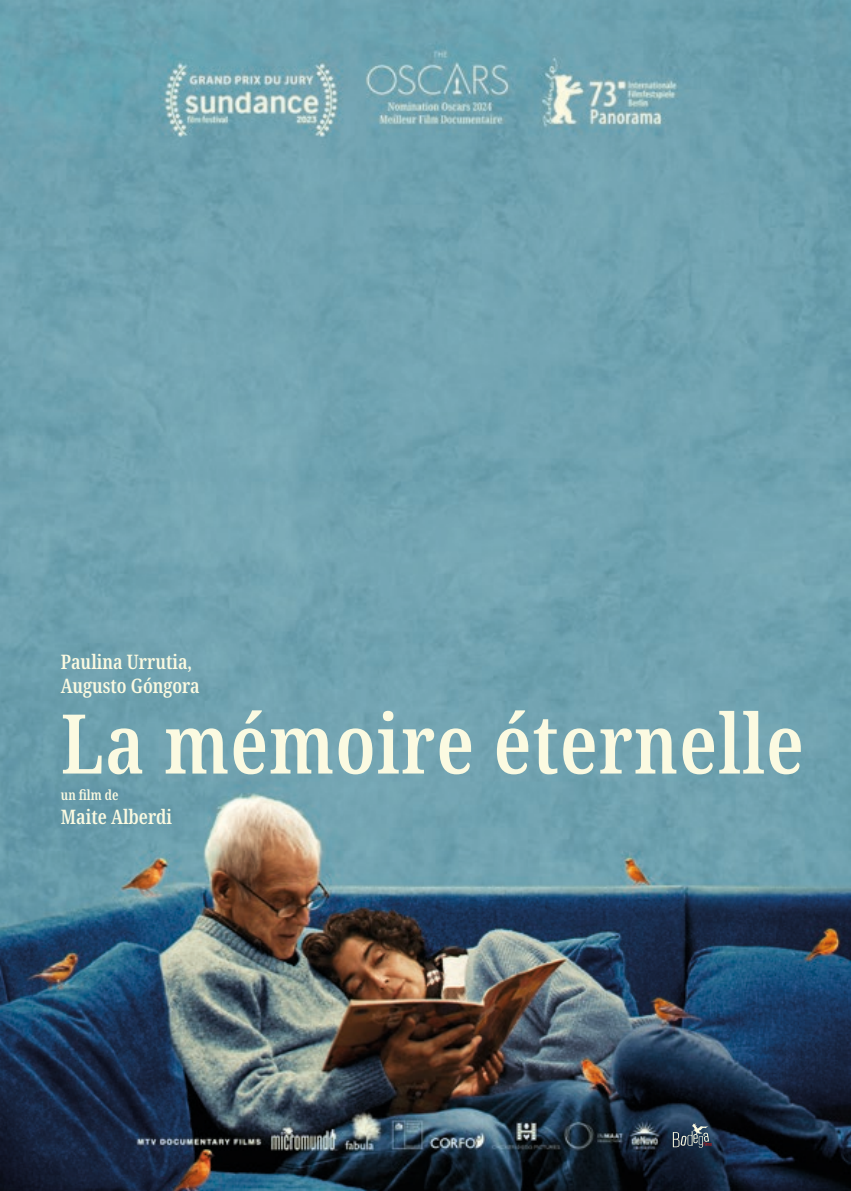
<style>
.page{position:relative;width:851px;height:1191px;background:#fff}
.page>*{position:absolute;margin:0;border:0;box-sizing:border-box;transform-origin:0 0}
.t1{font:600 extra-condensed 82.4px "Noto Serif";letter-spacing:.015em;color:#fbfae1}
.t2{font:600 extra-condensed 20px/24px "Noto Serif";color:#fbfae1}
.t3{font:600 extra-condensed 14px "Noto Serif";color:#fbfae1}
</style>
<div class="page">
<img style="left:0;top:0;width:850px;height:1191px">
<svg style="left:672px;top:1123px;width:39px;height:24px"></svg>
<p class="t2" style="left:61px;top:650px;width:140px">Paulina Urrutia,<br>Augusto Góngora</p>
<h1 class="t1" style="left:61px;top:686px;width:744px">La mémoire éternelle</h1>
<p class="t3" style="left:61px;top:785px;width:59px">un film de</p>
<p class="t2" style="left:61px;top:805px;width:113px">Maite Alberdi</p>
</div>
